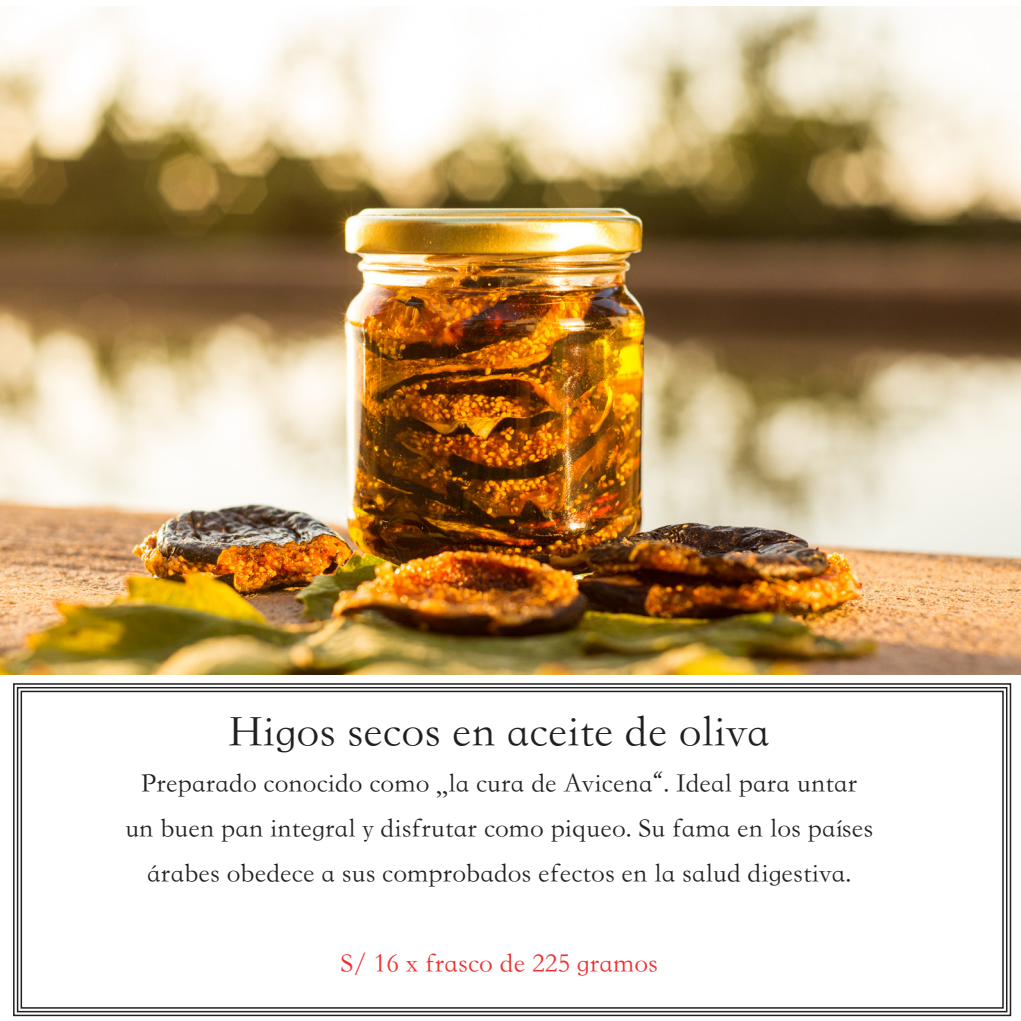
<style>
.page{position:relative;width:1021px;height:1021px;background:#fff}
.page>*{position:absolute;margin:0;border:0;box-sizing:border-box;transform-origin:0 0}
.t1{font:45px "ST Song";color:#231f20}
.t2{font:27px "ST Song";color:#231f20}
.t3{font:27px "ST Song";color:#ee2d2d}
</style>
<div class="page">
<svg style="left:13px;top:683px;width:998px;height:333px"></svg>
<div style="left:17px;top:687px;width:990px;height:325px;border:2px solid #231f20"></div>
<div style="left:21px;top:690px;width:982px;height:318px;border:2px solid #231f20"></div>
<img style="left:0;top:6px;width:1020px;height:668px">
<p class="t1" style="left:229px;top:706px;width:543px">Higos secos en aceite de oliva</p>
<p class="t2" style="left:141px;top:767px;width:717px">Preparado conocido como „la cura de Avicena“. Ideal para untar</p>
<p class="t2" style="left:125px;top:812px;width:749px">un buen pan integral y disfrutar como piqueo. Su fama en los países</p>
<p class="t2" style="left:147px;top:857px;width:705px">árabes obedece a sus comprobados efectos en la salud digestiva.</p>
<p class="t3" style="left:340px;top:947px;width:319px">S/ 16 x frasco de 225 gramos</p>
</div>
